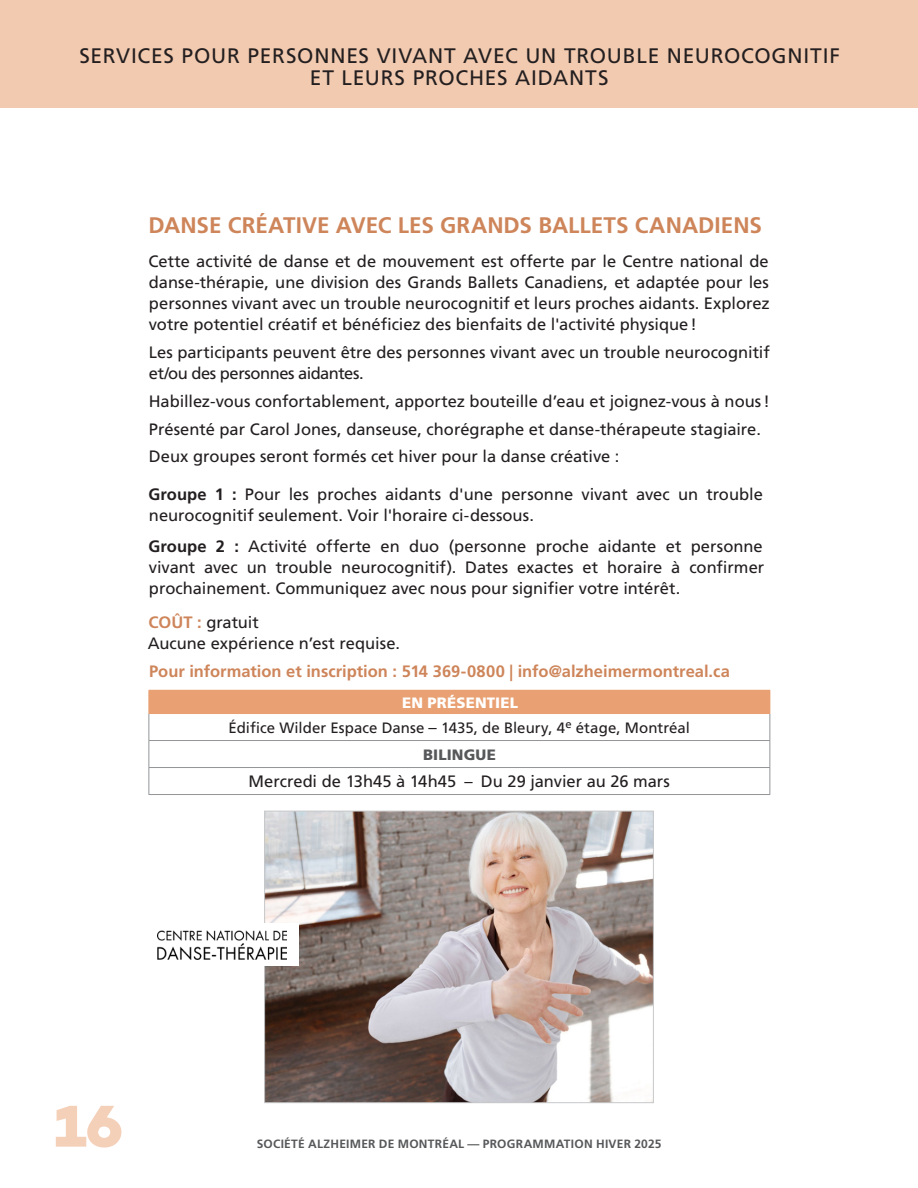
<style>
.page{position:relative;width:918px;height:1188px;background:#fff}
.page>*{position:absolute;margin:0;border:0;box-sizing:border-box;transform-origin:0 0}
.t1{font:800 60px "Campton";color:#f4d0b9}
.t2{font:700 22.5px "Frutiger LT Std";color:#ce855a}
.t3{font:21px/22.5px "Frutiger LT Std";letter-spacing:.035em;color:#231f20;text-align:center}
.t4{font:16.5px/21px "Frutiger LT Std";color:#231f20}
.t5{font:700 16.5px "Frutiger LT Std";color:#ce855a}
.t6{font:15px/26.1px "Frutiger LT Std";letter-spacing:.005em;color:#231f20;text-align:center}
.t7{font:700 12px "Frutiger LT Std";letter-spacing:.02em;color:#57585a}
.s1{font-weight:700}
.s2{font-weight:700;color:#ce855a}
.s3{font-weight:900;color:#fff}
.s4{font-size:16.5px}
.s5{font-weight:900;color:#57585a}
</style>
<div class="page">
<div style="left:0;top:0;width:918px;height:108px;background:#f2cab0"></div>
<div style="left:149px;top:690px;width:621px;height:24px;background:#e9a072"></div>
<hr style="left:148px;top:690px;width:622px;height:1px;background:#e9a072">
<hr style="left:148px;top:767px;width:622px;height:1px;background:#939598">
<hr style="left:148px;top:794px;width:622px;height:1px;background:#939598">
<svg style="left:148px;top:691px;width:1px;height:103px"></svg>
<svg style="left:770px;top:691px;width:1px;height:103px"></svg>
<hr style="left:148px;top:740px;width:622px;height:1px;background:#939598">
<img style="left:266px;top:813px;width:386px;height:288px">
<div style="left:264px;top:811px;width:390px;height:292px;border:1px solid #c7c8ca"></div>
<div style="left:148px;top:924px;width:151px;height:42px;background:#fff"></div>
<img style="left:157px;top:930px;width:129px;height:29px">
<p class="t3" style="left:79px;top:45px;width:762px">SERVICES POUR PERSONNES VIVANT AVEC UN TROUBLE NEUROCOGNITIF<br>ET LEURS PROCHES AIDANTS</p>
<h2 class="t2" style="left:149px;top:212px;width:615px">DANSE CRÉATIVE AVEC LES GRANDS BALLETS CANADIENS</h2>
<p class="t4" style="left:148px;top:251px;width:623px;text-align:justify">Cette activité de danse et de mouvement est offerte par le Centre national de danse-thérapie, une division des Grands Ballets Canadiens, et adaptée pour les personnes vivant avec un trouble neurocognitif et leurs proches aidants. Explorez votre potentiel créatif et bénéficiez des bienfaits de l'activité physique!</p>
<p class="t4" style="left:149px;top:342px;width:622px">Les participants peuvent être des personnes vivant avec un trouble neurocognitif et/ou des personnes aidantes.</p>
<p class="t4" style="left:149px;top:387px;width:623px;line-height:27.8px">Habillez-vous confortablement, apportez bouteille d’eau et joignez-vous à nous!<br>Présenté par Carol Jones, danseuse, chorégraphe et danse-thérapeute stagiaire.<br>Deux groupes seront formés cet hiver pour la danse créative :</p>
<p class="t4" style="left:148px;top:484px;width:616px"><span class="s1">Groupe 1 :</span> Pour les proches aidants d'une personne vivant avec un trouble neurocognitif seulement. Voir l'horaire ci-dessous.</p>
<p class="t4" style="left:148px;top:536px;width:617px;text-align:justify"><span class="s1">Groupe 2 :</span> Activité offerte en duo (personne proche aidante et personne vivant avec un trouble neurocognitif). Dates exactes et horaire à confirmer prochainement. Communiquez avec nous pour signifier votre intérêt.</p>
<p class="t4" style="left:148px;top:612px;width:254px"><span class="s2">COÛT :</span> gratuit<br>Aucune expérience n’est requise.</p>
<p class="t5" style="left:149px;top:662px;width:582px">Pour information et inscription : 514 369-0800 | info@alzheimermontreal.ca</p>
<p class="t6" style="left:229px;top:689px;width:463px"><span class="s3">EN PRÉSENTIEL<br></span>Édifice Wilder Espace Danse <span class="s4">–</span> 1435, de Bleury, 4<sup>e</sup> étage, Montréal<br><span class="s5">BILINGUE</span></p>
<p class="t4" style="left:249px;top:771px;width:423px">Mercredi de 13h45 à 14h45 – Du 29 janvier au 26 mars</p>
<h1 class="t1" style="left:54px;top:1088px;width:71px">16</h1>
<p class="t7" style="left:257px;top:1136px;width:406px">SOCIÉTÉ ALZHEIMER DE MONTRÉAL — PROGRAMMATION HIVER 2025</p>
</div>
